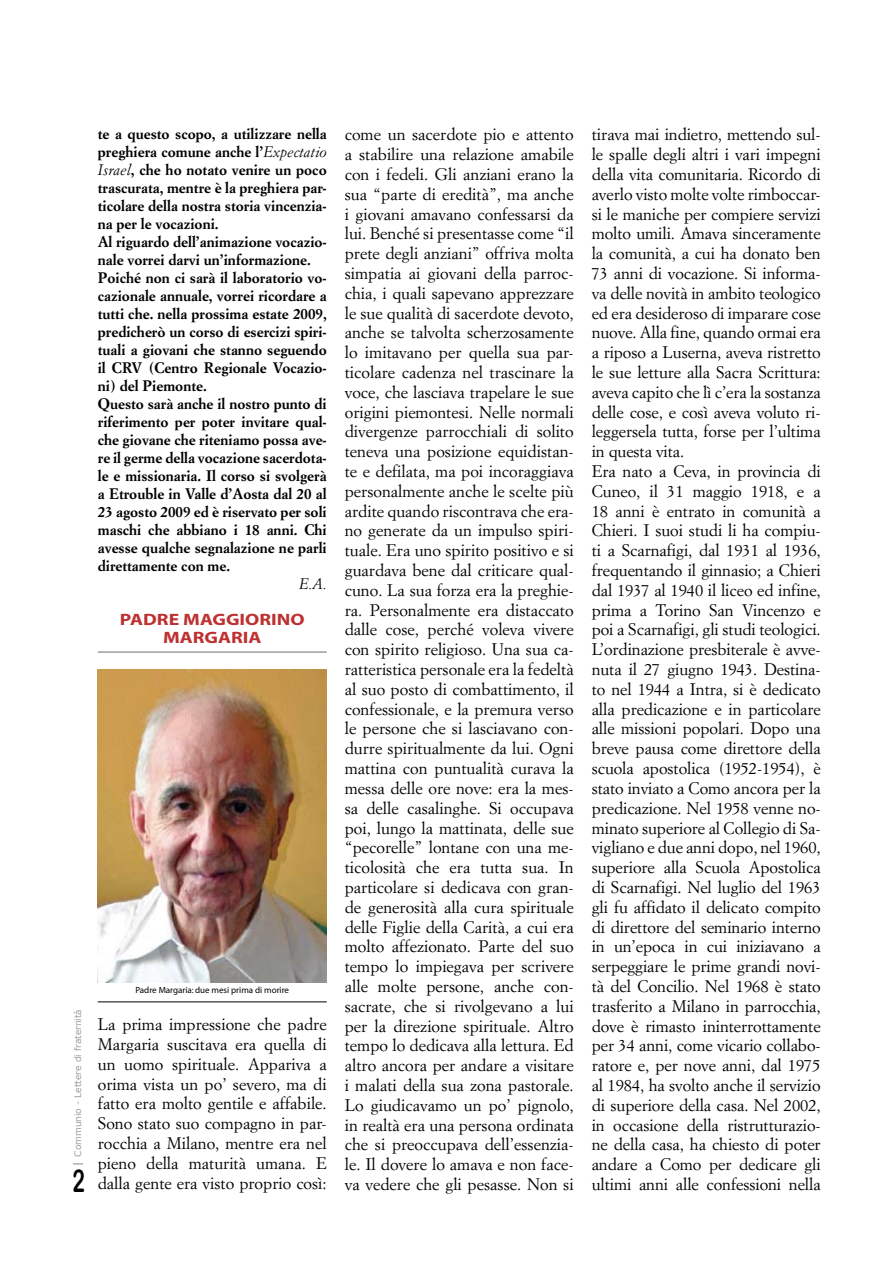
<style>
.page{position:relative;width:893px;height:1263px;background:#fff}
.page>*{position:absolute;margin:0;border:0;box-sizing:border-box;transform-origin:0 0}
.t1{font:31.5px "Arial Rounded MT Bold";color:#000;scale:.67 1}
.t2{font:16.5px/19.8px "Simoncini Garamond";letter-spacing:-.005em;color:#000;text-align:justify}
.t3{font:700 16.5px/18px "Myriad";color:#bd3131;scale:1.2 1}
.t4{font:700 15px/18px "Simoncini Garamond";color:#000}
.t5{font:italic 15px "Simoncini Garamond";color:#000}
.t6{font:9px "Myriad";color:#000}
.t7{font:9px "Verdana";color:#9c9d9f}
.s1{font-weight:400;font-style:italic}
</style>
<div class="page">
<hr style="left:98px;top:651px;width:229px;height:2px;background:#9c9d9f">
<img style="left:98px;top:669px;width:229px;height:313px">
<hr style="left:98px;top:1001px;width:229px;height:1px;background:#000">
<p class="t4" style="left:98px;top:125px;width:230px">te a questo scopo, a utilizzare nella preghiera comune anche l’<span class="s1">Expectatio Israel</span>, che ho notato venire un poco trascurata, mentre è la preghiera par&shy;ticolare della nostra storia vincenzia&shy;na per le vocazioni.<br>Al riguardo dell’animazione vocazio&shy;nale vorrei darvi un’informazione.<br>Poiché non ci sarà il laboratorio vo&shy;cazionale annuale, vorrei ricordare a tutti che. nella prossima estate 2009, predicherò un corso di esercizi spiri&shy;tuali a giovani che stanno seguendo il CRV (Centro Regionale Vocazio&shy;ni) del Piemonte.<br>Questo sarà anche il nostro punto di riferimento per poter invitare qual&shy;che giovane che riteniamo possa ave&shy;re il germe della vocazione sacerdota&shy;le e missionaria. Il corso si svolgerà a Etrouble in Valle d’Aosta dal 20 al 23 agosto 2009 ed è riservato per soli maschi che abbiano i 18 anni. Chi avesse qualche segnalazione ne parli direttamente con me.</p>
<p class="t5" style="left:299px;top:574px;width:29px">E.A.</p>
<p class="t3" style="left:163px;top:611px;width:83px;text-indent:-43px">PADRE MAGGIORINO<br>MARGARIA</p>
<p class="t7" style="left:72px;top:1157px;width:149px;rotate:-90deg">Communio - Lettere di fraternità</p>
<h1 class="t1" style="left:73px;top:1162px;width:20px">2</h1>
<p class="t6" style="left:135px;top:985px;width:155px">Padre Margaria: due mesi prima di morire</p>
<p class="t2" style="left:98px;top:1014px;width:230px">La prima impressione che padre Margaria suscitava era quella di un uomo spirituale. Appariva a orima vista un po’ severo, ma di fatto era molto gentile e affabile.<br>Sono stato suo compagno in par&shy;rocchia a Milano, mentre era nel pieno della maturità umana. E dalla gente era visto proprio così:</p>
<p class="t2" style="left:345px;top:124px;width:230px">come un sacerdote pio e attento a stabilire una relazione amabile con i fedeli. Gli anziani erano la sua “parte di eredità”, ma anche i giovani amavano confessarsi da lui. Benché si presentasse come “il prete degli anziani” offriva molta simpatia ai giovani della parroc&shy;chia, i quali sapevano apprezzare le sue qualità di sacerdote devoto, anche se talvolta scherzosamente lo imitavano per quella sua par&shy;ticolare cadenza nel trascinare la voce, che lasciava trapelare le sue origini piemontesi. Nelle normali divergenze parrocchiali di solito teneva una posizione equidistan&shy;te e defilata, ma poi incoraggiava personalmente anche le scelte più ardite quando riscontrava che era&shy;no generate da un impulso spiri&shy;tuale. Era uno spirito positivo e si guardava bene dal criticare qual&shy;cuno. La sua forza era la preghie&shy;ra. Personalmente era distaccato dalle cose, perché voleva vivere con spirito religioso. Una sua ca&shy;ratteristica personale era la fedeltà al suo posto di combattimento, il confessionale, e la premura verso le persone che si lasciavano con&shy;durre spiritualmente da lui. Ogni mattina con puntualità curava la messa delle ore nove: era la mes&shy;sa delle casalinghe. Si occupava poi, lungo la mattinata, delle sue “pecorelle” lontane con una me&shy;ticolosità che era tutta sua. In particolare si dedicava con gran&shy;de generosità alla cura spirituale delle Figlie della Carità, a cui era molto affezionato. Parte del suo tempo lo impiegava per scrivere alle molte persone, anche con&shy;sacrate, che si rivolgevano a lui per la direzione spirituale. Altro tempo lo dedicava alla lettura. Ed altro ancora per andare a visitare i malati della sua zona pastorale.<br>Lo giudicavamo un po’ pignolo, in realtà era una persona ordinata che si preoccupava dell’essenzia&shy;le. Il dovere lo amava e non face&shy;va vedere che gli pesasse. Non si</p>
<p class="t2" style="left:592px;top:124px;width:230px;text-align:left">tirava mai indietro, mettendo sul&shy;le spalle degli altri i vari impegni della vita comunitaria. Ricordo di averlo visto molte volte rimboccar&shy;si le maniche per compiere servizi molto umili. Amava sinceramente la comunità, a cui ha donato ben 73 anni di vocazione. Si informa&shy;va delle novità in ambito teologico ed era desideroso di imparare cose nuove. Alla fine, quando ormai era a riposo a Luserna, aveva ristretto le sue letture alla Sacra Scrittura: aveva capito che lì c’era la sostanza delle cose, e così aveva voluto ri&shy;leggersela tutta, forse per l’ultima in questa vita.<br>Era nato a Ceva, in provincia di Cuneo, il 31 maggio 1918, e a 18 anni è entrato in comunità a Chieri. I suoi studi li ha compiu&shy;ti a Scarnafigi, dal 1931 al 1936, frequentando il ginnasio; a Chieri dal 1937 al 1940 il liceo ed infine, prima a Torino San Vincenzo e poi a Scarnafigi, gli studi teologici.<br>L’ordinazione presbiterale è avve&shy;nuta il 27 giugno 1943. Destina&shy;to nel 1944 a Intra, si è dedicato alla predicazione e in particolare alle missioni popolari. Dopo una breve pausa come direttore della scuola apostolica (1952-1954), è stato inviato a Como ancora per la predicazione. Nel 1958 venne no&shy;minato superiore al Collegio di Sa&shy;vigliano e due anni dopo, nel 1960, superiore alla Scuola Apostolica di Scarnafigi. Nel luglio del 1963 gli fu affidato il delicato compito di direttore del seminario interno in un’epoca in cui iniziavano a serpeggiare le prime grandi novi&shy;tà del Concilio. Nel 1968 è stato trasferito a Milano in parrocchia, dove è rimasto ininterrottamente per 34 anni, come vicario collabo&shy;ratore e, per nove anni, dal 1975 al 1984, ha svolto anche il servizio di superiore della casa. Nel 2002, in occasione della ristrutturazio&shy;ne della casa, ha chiesto di poter andare a Como per dedicare gli ultimi anni alle confessioni nella</p>
</div>
